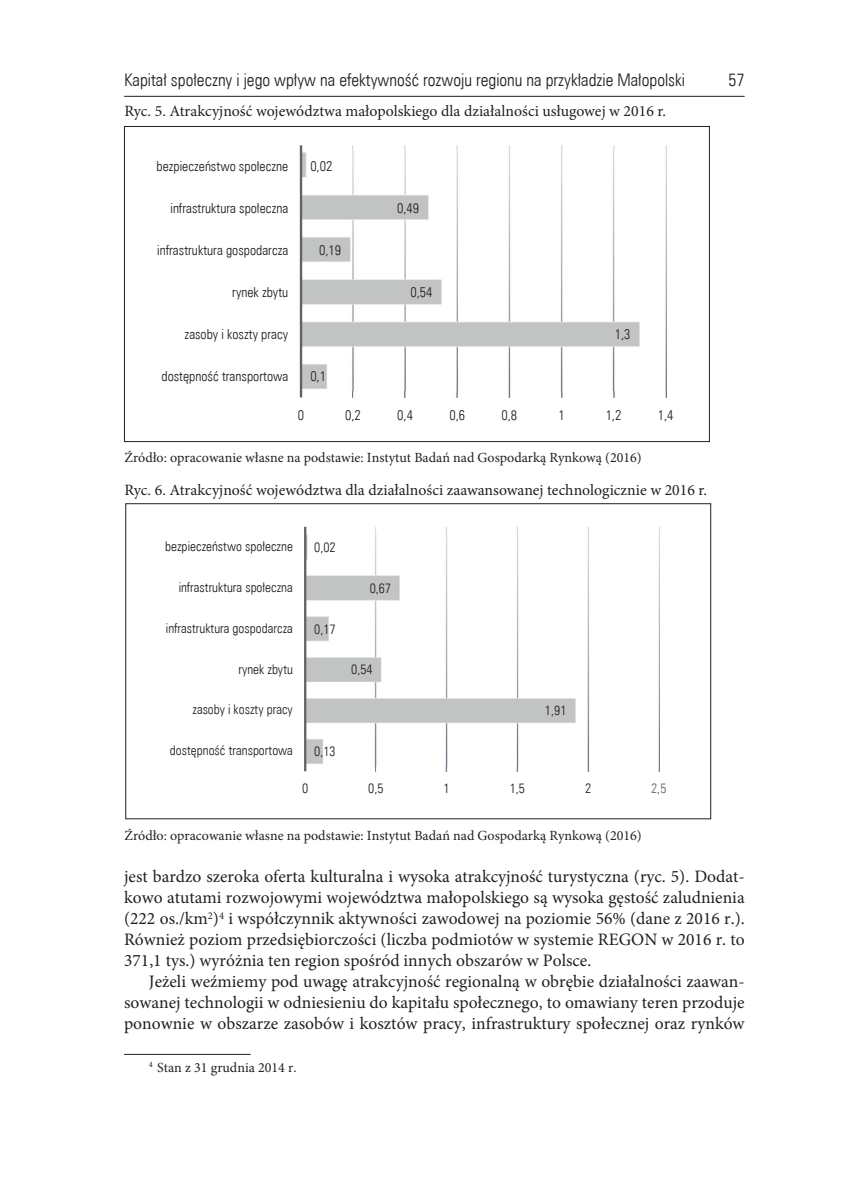
<style>
.page{position:relative;width:844px;height:1191px;background:#fff}
.page>*{position:absolute;margin:0;border:0;box-sizing:border-box;transform-origin:0 0}
.t1{font:17.5px/21px "Minion Pro";color:#231f20;text-align:justify}
.t2{font:17.5px "Zurich Lt Cn EU";color:#231f20}
.t3{font:15.75px "Minion Pro";color:#231f20}
.t4{font:14px "Minion Pro";color:#231f20}
.t5{font:13.83px "Zurich Lt Cn EU";color:#231f20}
.t6{font:13.47px "Zurich Lt Cn EU";color:#231f20}
.t7{font:13.47px "Zurich Lt Cn EU";color:#636366}
</style>
<div class="page">
<hr style="left:124px;top:96px;width:620px;height:1px;background:#231f20">
<img style="left:352px;top:145px;width:314px;height:252px">
<img style="left:299px;top:150px;width:343px;height:241px">
<hr style="left:300px;top:145px;width:2px;height:252px;background:#636366">
<img style="left:375px;top:527px;width:284px;height:244px">
<img style="left:306px;top:532px;width:272px;height:234px">
<hr style="left:304px;top:527px;width:2px;height:244px;background:#636366">
<hr style="left:124px;top:1054px;width:127px;height:1px;background:#231f20">
<p class="t2" style="left:124px;top:70px;width:562px">Kapitał społeczny i jego wpływ na efektywność rozwoju regionu na przykładzie Małopolski</p>
<p class="t2" style="left:728px;top:70px;width:18px">57</p>
<p class="t3" style="left:124px;top:101px;width:542px">Ryc. 5. Atrakcyjność województwa małopolskiego dla działalności usługowej w 2016 r.</p>
<p class="t5" style="left:156px;top:157px;width:133px">bezpieczeństwo społeczne</p>
<p class="t5" style="left:310px;top:157px;width:23px">0,02</p>
<p class="t5" style="left:170px;top:199px;width:119px">infrastruktura społeczna</p>
<p class="t5" style="left:397px;top:199px;width:23px">0,49</p>
<p class="t5" style="left:157px;top:241px;width:132px">infrastruktura gospodarcza</p>
<p class="t5" style="left:319px;top:241px;width:23px">0,19</p>
<p class="t5" style="left:232px;top:283px;width:57px">rynek zbytu</p>
<p class="t5" style="left:410px;top:283px;width:23px">0,54</p>
<p class="t5" style="left:184px;top:325px;width:105px">zasoby i koszty pracy</p>
<p class="t5" style="left:614px;top:325px;width:17px">1,3</p>
<p class="t5" style="left:161px;top:367px;width:128px">dostępność transportowa</p>
<p class="t5" style="left:310px;top:367px;width:17px">0,1</p>
<p class="t5" style="left:298px;top:406px;width:8px">0</p>
<p class="t5" style="left:345px;top:406px;width:17px">0,2</p>
<p class="t5" style="left:397px;top:406px;width:17px">0,4</p>
<p class="t5" style="left:449px;top:406px;width:17px">0,6</p>
<p class="t5" style="left:501px;top:406px;width:17px">0,8</p>
<p class="t5" style="left:558px;top:406px;width:8px">1</p>
<p class="t5" style="left:605px;top:406px;width:17px">1,2</p>
<p class="t5" style="left:657px;top:406px;width:17px">1,4</p>
<p class="t4" style="left:124px;top:448px;width:518px">Źródło: opracowanie własne na podstawie: Instytut Badań nad Gospodarką Rynkową (2016)</p>
<p class="t3" style="left:124px;top:479px;width:583px">Ryc. 6. Atrakcyjność województwa dla działalności zaawansowanej technologicznie w 2016 r.</p>
<p class="t6" style="left:165px;top:538px;width:129px">bezpieczeństwo społeczne</p>
<p class="t6" style="left:314px;top:539px;width:23px">0,02</p>
<p class="t6" style="left:179px;top:579px;width:116px">infrastruktura społeczna</p>
<p class="t6" style="left:369px;top:580px;width:23px">0,67</p>
<p class="t6" style="left:166px;top:620px;width:129px">infrastruktura gospodarcza</p>
<p class="t6" style="left:314px;top:620px;width:23px">0,17</p>
<p class="t6" style="left:238px;top:660px;width:56px">rynek zbytu</p>
<p class="t6" style="left:351px;top:661px;width:23px">0,54</p>
<p class="t6" style="left:192px;top:701px;width:102px">zasoby i koszty pracy</p>
<p class="t6" style="left:545px;top:702px;width:23px">1,91</p>
<p class="t6" style="left:170px;top:742px;width:124px">dostępność transportowa</p>
<p class="t6" style="left:314px;top:743px;width:23px">0,13</p>
<p class="t6" style="left:302px;top:779px;width:8px">0</p>
<p class="t6" style="left:368px;top:779px;width:17px">0,5</p>
<p class="t6" style="left:443px;top:779px;width:8px">1</p>
<p class="t6" style="left:509px;top:779px;width:17px">1,5</p>
<p class="t6" style="left:585px;top:779px;width:8px">2</p>
<p class="t7" style="left:651px;top:779px;width:17px">2,5</p>
<p class="t4" style="left:124px;top:826px;width:518px">Źródło: opracowanie własne na podstawie: Instytut Badań nad Gospodarką Rynkową (2016)</p>
<p class="t1" style="left:124px;top:866px;width:622px">jest bardzo szeroka oferta kulturalna i wysoka atrakcyjność turystyczna (ryc. 5). Dodat&shy;kowo atutami rozwojowymi województwa małopolskiego są wysoka gęstość zaludnienia (222 os./km<sup>2</sup>)<sup>4</sup> i współczynnik aktywności zawodowej na poziomie 56% (dane z 2016 r.).<br>Również poziom przedsiębiorczości (liczba podmiotów w systemie REGON w 2016 r. to 371,1 tys.) wyróżnia ten region spośród innych obszarów w Polsce.</p>
<p class="t1" style="left:124px;top:971px;width:622px;text-indent:25px">Jeżeli weźmiemy pod uwagę atrakcyjność regionalną w obrębie działalności zaawan&shy;sowanej technologii w odniesieniu do kapitału społecznego, to omawiany teren przoduje ponownie w obszarze zasobów i kosztów pracy, infrastruktury społecznej oraz rynków</p>
<p class="t4" style="left:149px;top:1058px;width:149px"><sup>4</sup> Stan z 31 grudnia 2014 r.</p>
</div>
